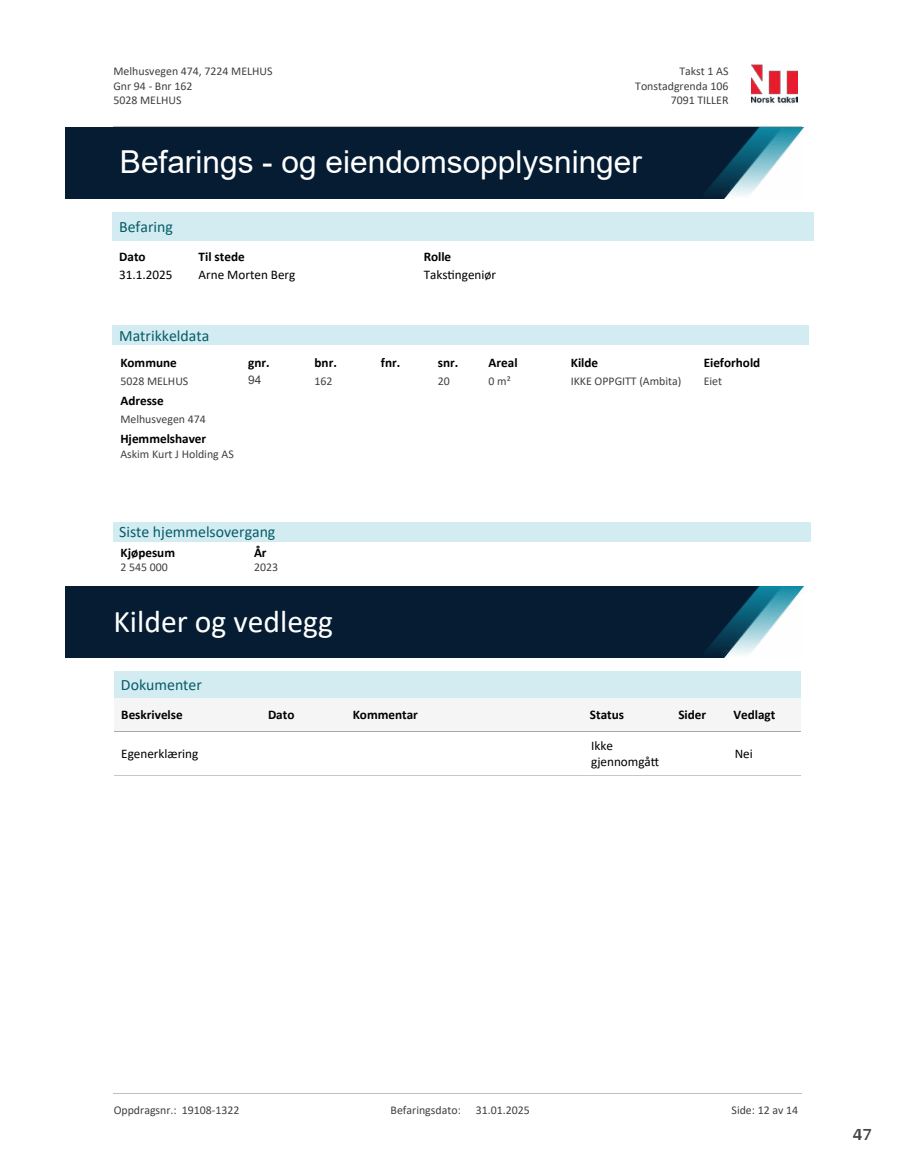
<style>
.page{position:relative;width:915px;height:1172px;background:#fff}
.page>*{position:absolute;margin:0;border:0;box-sizing:border-box;transform-origin:0 0}
.t1{font:31.65px "Arial";color:#fff}
.t2{font:31.65px "Calibri";color:#fff}
.t3{font:700 18px "Arya";color:#414749}
.t4{font:15.75px "Calibri";color:#065c69}
.t5{font:700 13.2px "Calibri";color:#000}
.t6{font:13.2px/16px "Calibri";color:#000}
.t7{font:11.85px/14.5px "Calibri";color:#404040}
.t8{font:11.85px "Arial";color:#404040}
</style>
<div class="page">
<div style="left:113px;top:212px;width:700px;height:28px;background:#d3ecf1"></div>
<div style="left:113px;top:326px;width:696px;height:19px;background:#d3ecf1"></div>
<div style="left:113px;top:522px;width:697px;height:19px;background:#d3ecf1"></div>
<img style="left:65px;top:128px;width:738px;height:71px">
<img style="left:65px;top:586px;width:738px;height:71px">
<div style="left:114px;top:671px;width:686px;height:27px;background:#d3ecf1"></div>
<div style="left:115px;top:698px;width:148px;height:34px;background:#f5f5f5"></div>
<hr style="left:115px;top:731px;width:148px;height:1px;background:#a9a9a9">
<div style="left:263px;top:698px;width:84px;height:34px;background:#f5f5f5"></div>
<hr style="left:263px;top:731px;width:84px;height:1px;background:#a9a9a9">
<div style="left:347px;top:698px;width:237px;height:34px;background:#f5f5f5"></div>
<hr style="left:347px;top:731px;width:237px;height:1px;background:#a9a9a9">
<div style="left:584px;top:698px;width:88px;height:34px;background:#f5f5f5"></div>
<hr style="left:584px;top:731px;width:88px;height:1px;background:#a9a9a9">
<div style="left:672px;top:698px;width:55px;height:34px;background:#f5f5f5"></div>
<hr style="left:672px;top:731px;width:55px;height:1px;background:#a9a9a9">
<div style="left:727px;top:698px;width:73px;height:34px;background:#f5f5f5"></div>
<hr style="left:727px;top:731px;width:73px;height:1px;background:#a9a9a9">
<hr style="left:115px;top:775px;width:148px;height:1px;background:#c7c7c7">
<hr style="left:263px;top:775px;width:84px;height:1px;background:#c7c7c7">
<hr style="left:347px;top:775px;width:237px;height:1px;background:#c7c7c7">
<hr style="left:584px;top:775px;width:88px;height:1px;background:#c7c7c7">
<hr style="left:672px;top:775px;width:55px;height:1px;background:#c7c7c7">
<hr style="left:727px;top:775px;width:73px;height:1px;background:#c7c7c7">
<img style="left:751px;top:64px;width:46px;height:40px">
<hr style="left:113px;top:127px;width:688px;height:1px;background:#c0c0c0">
<hr style="left:113px;top:1093px;width:688px;height:1px;background:#c0c0c0">
<p class="t7" style="left:113px;top:64px;width:161px">Melhusvegen 474, 7224 MELHUS<br>Gnr 94 - Bnr 162<br>5028 MELHUS</p>
<p class="t7" style="left:679px;top:64px;width:51px">Takst 1 AS</p>
<p class="t7" style="left:635px;top:78px;width:95px">Tonstadgrenda 106</p>
<p class="t7" style="left:670px;top:93px;width:59px">7091 TILLER</p>
<h1 class="t1" style="left:120px;top:141px;width:523px">Befarings - og eiendomsopplysninger</h1>
<h3 class="t4" style="left:119px;top:215px;width:55px">Befaring</h3>
<p class="t5" style="left:119px;top:247px;width:28px">Dato</p>
<p class="t5" style="left:198px;top:247px;width:48px">Til stede</p>
<p class="t5" style="left:423px;top:247px;width:29px">Rolle</p>
<p class="t6" style="left:119px;top:266px;width:55px">31.1.2025</p>
<p class="t6" style="left:198px;top:266px;width:98px">Arne Morten Berg</p>
<p class="t6" style="left:423px;top:266px;width:74px">Taks琀椀ngeniør</p>
<h3 class="t4" style="left:119px;top:325px;width:91px">Matrikkeldata</h3>
<p class="t5" style="left:120px;top:353px;width:58px">Kommune</p>
<p class="t7" style="left:120px;top:373px;width:69px">5028 MELHUS</p>
<p class="t5" style="left:120px;top:391px;width:45px">Adresse</p>
<p class="t7" style="left:120px;top:411px;width:87px">Melhusvegen 474</p>
<p class="t5" style="left:120px;top:429px;width:87px">Hjemmelshaver</p>
<p class="t7" style="left:120px;top:446px;width:115px">Askim Kurt J Holding AS</p>
<p class="t5" style="left:248px;top:353px;width:23px">gnr.</p>
<p class="t8" style="left:248px;top:372px;width:15px">94</p>
<h3 class="t4" style="left:119px;top:521px;width:158px">Siste hjemmelsovergang</h3>
<p class="t5" style="left:121px;top:543px;width:56px">Kjøpesum</p>
<p class="t7" style="left:121px;top:560px;width:49px">2 545 000</p>
<p class="t5" style="left:254px;top:543px;width:14px">År</p>
<p class="t7" style="left:254px;top:560px;width:26px">2023</p>
<p class="t5" style="left:314px;top:353px;width:24px">bnr.</p>
<p class="t7" style="left:314px;top:373px;width:20px">162</p>
<h1 class="t2" style="left:113px;top:600px;width:221px">Kilder og vedlegg</h1>
<p class="t5" style="left:381px;top:353px;width:21px">fnr.</p>
<p class="t5" style="left:438px;top:353px;width:22px">snr.</p>
<p class="t7" style="left:438px;top:373px;width:14px">20</p>
<p class="t5" style="left:488px;top:353px;width:30px">Areal</p>
<p class="t7" style="left:488px;top:373px;width:24px">0 m²</p>
<p class="t5" style="left:570px;top:353px;width:29px">Kilde</p>
<p class="t7" style="left:570px;top:373px;width:112px">IKKE OPPGITT (Ambita)</p>
<p class="t5" style="left:703px;top:353px;width:58px">Eieforhold</p>
<p class="t7" style="left:703px;top:373px;width:20px">Eiet</p>
<h3 class="t4" style="left:121px;top:674px;width:82px">Dokumenter</h3>
<p class="t5" style="left:121px;top:706px;width:63px">Beskrivelse</p>
<p class="t5" style="left:268px;top:706px;width:28px">Dato</p>
<p class="t5" style="left:352px;top:706px;width:67px">Kommentar</p>
<p class="t5" style="left:589px;top:706px;width:36px">Status</p>
<p class="t5" style="left:678px;top:706px;width:29px">Sider</p>
<p class="t5" style="left:733px;top:706px;width:43px">Vedlagt</p>
<p class="t6" style="left:121px;top:745px;width:79px">Egenerklæring</p>
<p class="t6" style="left:591px;top:737px;width:70px">Ikke gjennomgå琀琀</p>
<p class="t6" style="left:734px;top:745px;width:20px">Nei</p>
<p class="t7" style="left:114px;top:1102px;width:127px">Oppdragsnr.: 19108-1322</p>
<p class="t7" style="left:390px;top:1102px;width:72px">Befaringsdato:</p>
<p class="t7" style="left:475px;top:1102px;width:55px">31.01.2025</p>
<p class="t7" style="left:731px;top:1102px;width:68px">Side: 12 av 14</p>
<h2 class="t3" style="left:852px;top:1123px;width:21px">47</h2>
</div>
